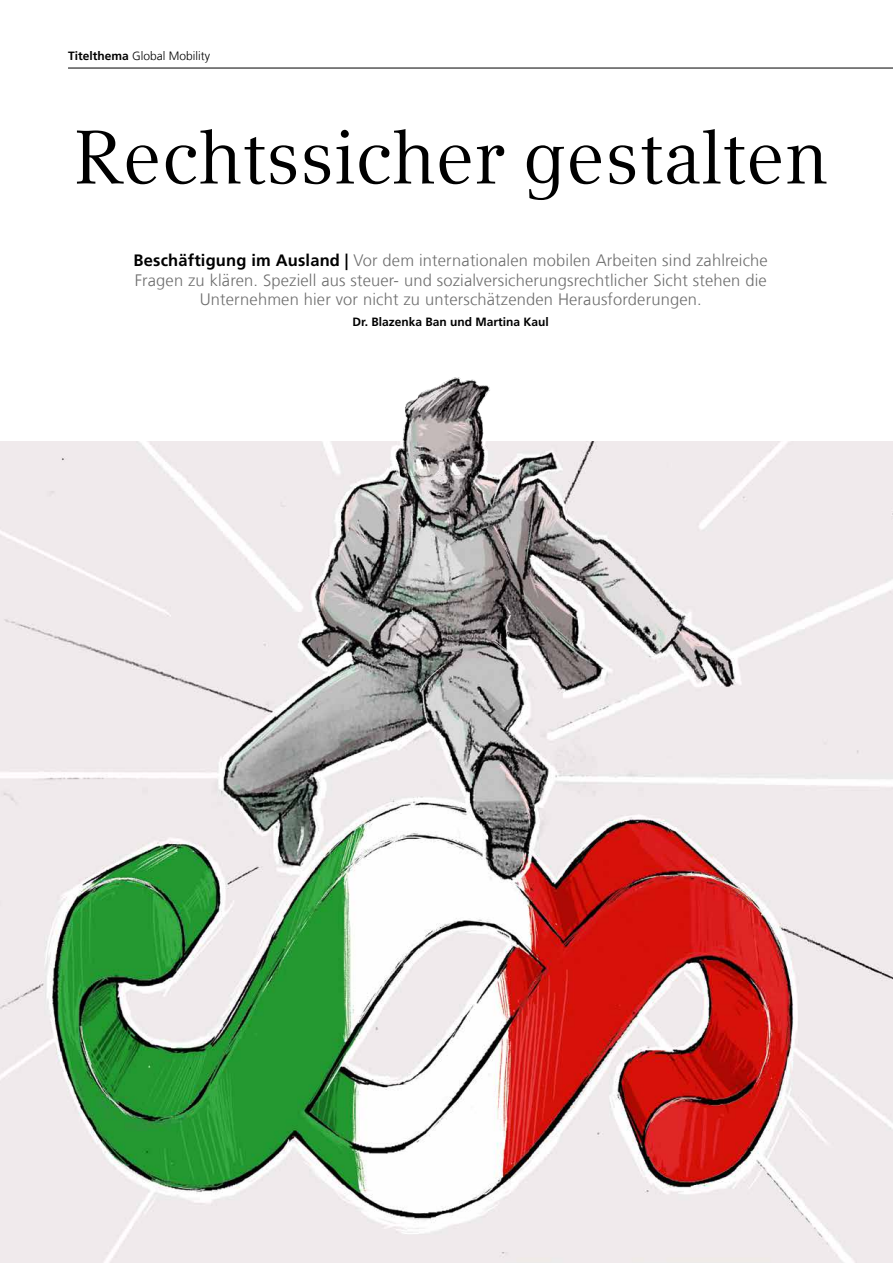
<style>
.page{position:relative;width:893px;height:1263px;background:#fff}
.page>*{position:absolute;margin:0;border:0;box-sizing:border-box;transform-origin:0 0}
.t1{font:75px "Compatil Text LT Pro";color:#000}
.t2{font:300 16.5px/19.5px "Frutiger LT Com";letter-spacing:.01em;color:#6e6e6e;text-align:center}
.t3{font:700 12px "Frutiger LT Com";color:#000}
.t4{font:300 12px "Frutiger LT Com";color:#000}
.s1{font-weight:700}
.s2{font-weight:700;color:#000}
</style>
<div class="page">
<hr style="left:68px;top:68px;width:825px;height:1px;background:#000">
<img style="left:0;top:377px;width:893px;height:886px">
<p class="t4" style="left:68px;top:48px;width:144px"><span class="s1">Titelthema</span> Global Mobility</p>
<h1 class="t1" style="left:73px;top:114px;width:756px">Rechtssicher gestalten</h1>
<p class="t2" style="left:134px;top:251px;width:636px"><span class="s2">Beschäftigung im Ausland |</span> Vor dem internationalen mobilen Arbeiten sind zahlreiche<br>Fragen zu klären. Speziell aus steuer- und sozialversicherungsrechtlicher Sicht stehen die<br>Unternehmen hier vor nicht zu unterschätzenden Herausforderungen.</p>
<p class="t3" style="left:353px;top:315px;width:198px">Dr. Blazenka Ban und Martina Kaul</p>
</div>
